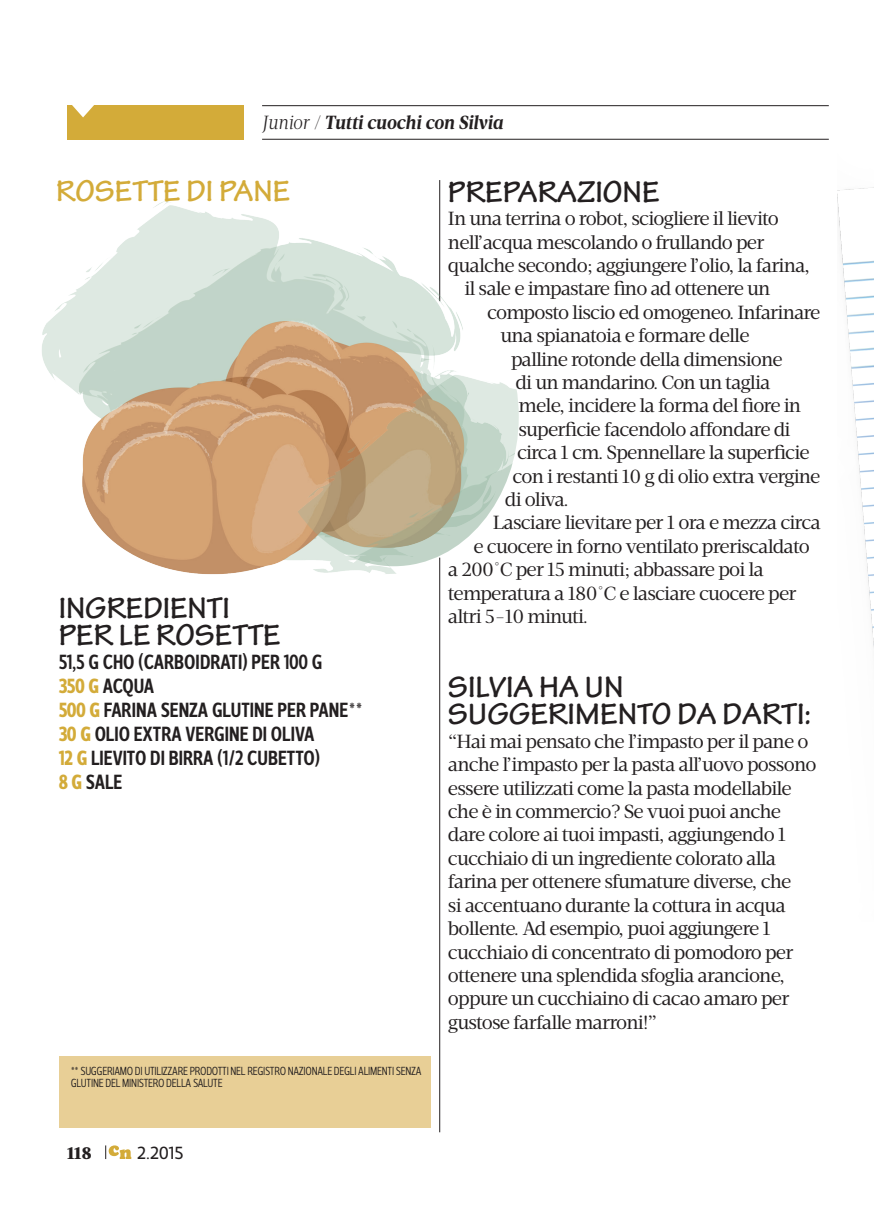
<style>
.page{position:relative;width:879px;height:1219px;background:#fff}
.page>*{position:absolute;margin:0;border:0;box-sizing:border-box;transform-origin:0 0}
.t1{font:700 31.8px/27.3px "Tekton Pro";color:#231f20}
.t2{font:700 31.5px/27px "Tekton Pro";color:#231f20}
.t3{font:700 31.5px "Tekton Pro";color:#d3ab39}
.t4{font:500 21px/24px "Velino Sans Condensed";letter-spacing:-.005em;color:#231f20}
.t5{font:19.5px/23.4px "Velino Text";letter-spacing:-.04em;color:#231f20}
.t6{font:italic 700 19.5px "Velino Text";letter-spacing:-.01em;color:#231f20}
.t7{font:18px "Velino Sans";color:#231f20}
.t8{font:800 18px "Acta";color:#231f20}
.t9{font:300 12px/12px "Velino Sans Condensed";letter-spacing:-.025em;color:#231f20}
.s1{font-weight:300}
.s2{font-weight:700;color:#d3ab39}
</style>
<div class="page">
<hr style="left:262px;top:105px;width:566px;height:1px;background:#231f20">
<hr style="left:262px;top:139px;width:566px;height:1px;background:#231f20">
<svg style="left:105px;top:1145px;width:26px;height:14px"></svg>
<div style="left:67px;top:105px;width:177px;height:34px;background:#d3ab39"></div>
<svg style="left:72px;top:105px;width:22px;height:8px"></svg>
<hr style="left:439px;top:557px;width:1px;height:575px;background:#231f20">
<img style="left:42px;top:113px;width:483px;height:551px">
<div style="left:59px;top:1056px;width:371px;height:71px;background:#e8cf96"></div>
<img style="left:269px;top:267px;width:249px;height:299px">
<img style="left:837px;top:187px;width:36px;height:449px">
<p class="t6" style="left:262px;top:110px;width:242px"><span class="s1">Junior /</span> Tutti cuochi con Silvia</p>
<p class="t3" style="left:56px;top:173px;width:235px">ROSETTE DI PANE</p>
<p class="t2" style="left:59px;top:595px;width:223px">INGREDIENTI<br>PER LE ROSETTE</p>
<p class="t4" style="left:59px;top:650px;width:306px">51,5 G CHO (CARBOIDRATI) PER 100 G<br><span class="s2">350 g</span> ACQUA<br><span class="s2">500 g</span> FARINA SENZA GLUTINE PER PANE**<br><span class="s2">30 g</span> OLIO EXTRA VERGINE DI OLIVA<br><span class="s2">12 g</span> LIEVITO DI BIRRA (1/2 CUBETTO)<br><span class="s2">8 g</span> SALE</p>
<p class="t9" style="left:71px;top:1064px;width:352px">** SUGGERIAMO DI UTILIZZARE PRODOTTI NEL REGISTRO NAZIONALE DEGLI ALIMENTI SENZA<br>GLUTINE DEL MINISTERO DELLA SALUTE</p>
<p class="t8" style="left:67px;top:1141px;width:26px">118</p>
<p class="t7" style="left:137px;top:1142px;width:48px">2.2015</p>
<p class="t1" style="left:448px;top:179px;width:213px">PREPARAZIONE</p>
<p class="t5" style="left:448px;top:207px;width:332px">In una terrina o robot, sciogliere il lievito</p>
<p class="t5" style="left:448px;top:230px;width:318px">nell’acqua mescolando o frullando per</p>
<p class="t5" style="left:448px;top:254px;width:363px">qualche secondo; aggiungere l’olio, la farina,</p>
<p class="t5" style="left:464px;top:277px;width:307px">il sale e impastare fino ad ottenere un</p>
<p class="t5" style="left:487px;top:301px;width:335px">composto liscio ed omogeneo. Infarinare</p>
<p class="t5" style="left:500px;top:324px;width:250px">una spianatoia e formare delle</p>
<p class="t5" style="left:511px;top:347px;width:273px">palline rotonde della dimensione</p>
<p class="t5" style="left:515px;top:371px;width:256px">di un mandarino. Con un taglia</p>
<p class="t5" style="left:518px;top:394px;width:284px">mele, incidere la forma del fiore in</p>
<p class="t5" style="left:518px;top:418px;width:273px">superficie facendolo affondare di</p>
<p class="t5" style="left:517px;top:441px;width:294px">circa 1 cm. Spennellare la superficie</p>
<p class="t5" style="left:512px;top:464px;width:309px">con i restanti 10 g di olio extra vergine</p>
<p class="t5" style="left:505px;top:488px;width:65px">di oliva.</p>
<p class="t5" style="left:493px;top:511px;width:329px">Lasciare lievitare per 1 ora e mezza circa</p>
<p class="t5" style="left:473px;top:535px;width:338px">e cuocere in forno ventilato preriscaldato</p>
<p class="t5" style="left:448px;top:558px;width:317px">a 200°C per 15 minuti; abbassare poi la</p>
<p class="t5" style="left:448px;top:581px;width:350px">temperatura a 180°C e lasciare cuocere per</p>
<p class="t5" style="left:448px;top:605px;width:142px">altri 5-10 minuti.</p>
<p class="t1" style="left:448px;top:674px;width:365px">SILVIA HA UN<br>SUGGERIMENTO DA DARTI:</p>
<p class="t5" style="left:448px;top:729px;width:370px">“Hai mai pensato che l’impasto per il pane o anche l’impasto per la pasta all’uovo possono essere utilizzati come la pasta modellabile che è in commercio? Se vuoi puoi anche dare colore ai tuoi impasti, aggiungendo 1 cucchiaio di un ingrediente colorato alla farina per ottenere sfumature diverse, che<br>si accentuano durante la cottura in acqua bollente. Ad esempio, puoi aggiungere 1 cucchiaio di concentrato di pomodoro per ottenere una splendida sfoglia arancione, oppure un cucchiaino di cacao amaro per gustose farfalle marroni!”</p>
</div>
